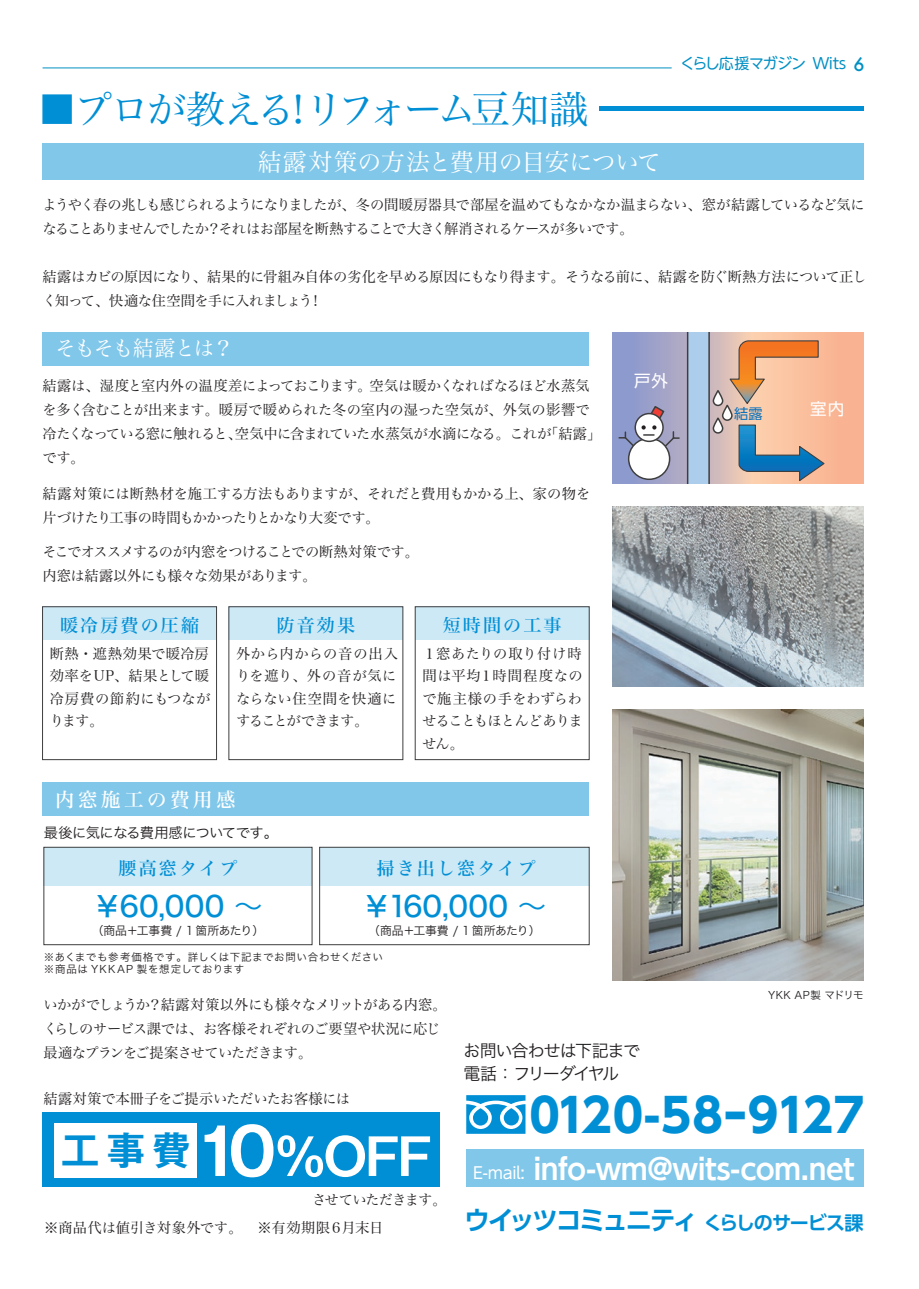
<style>
.page{position:relative;width:919px;height:1289px;background:#fff}
.page>*{position:absolute;margin:0;border:0;box-sizing:border-box;transform-origin:0 0}
.t1{font:700 50.25px "Gothic MB101 Pro De";color:#fff}
.t2{font:700 46.2px "UD Shin Go Pro";letter-spacing:.02em;color:#008fd5}
.t3{font:39px "Hira Min Std N W3";letter-spacing:-.09em;color:#008fd5}
.t4{font:700 38.7px "Gothic MB101 Pro De";color:#008fd5}
.t5{font:700 28.65px "UD Shin Go Pro De";letter-spacing:-.02em;color:#fff}
.t6{font:28.5px "Hira Kaku Pro N W5";letter-spacing:.01em;color:#008fd5}
.t7{font:700 26.1px "UD Shin Go Pro De";letter-spacing:-.105em;color:#008fd5}
.t8{font:24px "Hira Min Std N W3";letter-spacing:-.02em;color:#fff}
.t9{font:21px "Hira Min Std N W3";letter-spacing:-.08em;color:#fff}
.t10{font:19.5px "Hira Min Std N W5";letter-spacing:.18em;color:#fff}
.t11{font:18px "Hira Min Std N W5";letter-spacing:.12em;color:#008fd5}
.t12{font:16.95px/23.4px "Hira Kaku Pro N W3";letter-spacing:-.065em;color:#231f20}
.t13{font:16.5px "UD Shin Go Pro";color:#fff}
.t14{font:15px "UD Shin M Go Pro";letter-spacing:-.04em;color:#0090c4}
.t15{font:14.25px/22.5px "Hira Min Std N W3";letter-spacing:-.03em;color:#231f20}
.t16{font:14.25px/24px "Hira Min Std N W3";letter-spacing:-.06em;color:#231f20}
.t17{font:14.25px "Hira Kaku Pro N W3";letter-spacing:-.035em;color:#231f20}
.t18{font:14.25px "UD Shin Go Pro";color:#1074bc}
.t19{font:11.85px "Hira Kaku Pro N W3";letter-spacing:-.015em;color:#231f20}
.t20{font:10.5px/12px "Hira Kaku Pro N W3";letter-spacing:.05em;color:#231f20}
.t21{font:10.5px "Hira Kaku Pro N W3";letter-spacing:.025em;color:#231f20}
.s1{font-family:"Futura";font-weight:500;font-size:18px}
.s2{font-family:"Hira Kaku Pro N W3"}
.s3{font-size:63.9px}
.s4{font-family:"UD Shin Go Pro";font-weight:400;font-size:16.2px}
.s5{font-size:19.05px}
</style>
<div class="page">
<div style="left:43px;top:1112px;width:396px;height:74px;background:#008fd5"></div>
<div style="left:55px;top:1122px;width:142px;height:55px;background:#fff"></div>
<svg style="left:466px;top:1095px;width:59px;height:38px"></svg>
<div style="left:473px;top:1108px;width:15px;height:17px;background:#008fd5;border-radius:50%"></div>
<svg style="left:503px;top:1108px;width:16px;height:17px"></svg>
<hr style="left:599px;top:107px;width:264px;height:4px;background:#008fd5">
<div style="left:466px;top:1149px;width:397px;height:37px;background:#80c7ea"></div>
<div style="left:43px;top:143px;width:820px;height:36px;background:#80c7ea"></div>
<div style="left:43px;top:332px;width:546px;height:33px;background:#80c7ea"></div>
<div style="left:43px;top:782px;width:546px;height:33px;background:#80c7ea"></div>
<svg style="left:612px;top:332px;width:251px;height:151px;background:#ceafaf"></svg>
<div style="left:628px;top:438px;width:41px;height:41px;background:#fff;border-radius:50%"></div>
<div style="left:628px;top:437px;width:42px;height:43px;border:2px solid #3e3e3f;border-radius:50%"></div>
<svg style="left:617px;top:404px;width:63px;height:49px"></svg>
<svg style="left:686px;top:332px;width:23px;height:151px;background:#a2bed9"></svg>
<svg style="left:713px;top:390px;width:9px;height:15px"></svg>
<div style="left:712px;top:390px;width:11px;height:16px;border:2px solid #3e3e3f;border-radius:5px"></div>
<svg style="left:713px;top:418px;width:9px;height:15px"></svg>
<div style="left:712px;top:417px;width:11px;height:16px;border:2px solid #3e3e3f;border-radius:5px"></div>
<svg style="left:722px;top:405px;width:9px;height:15px"></svg>
<div style="left:721px;top:404px;width:11px;height:17px;border:2px solid #3e3e3f;border-radius:5px"></div>
<svg style="left:738px;top:424px;width:87px;height:58px;background:#9ca2a6"></svg>
<svg style="left:728px;top:340px;width:91px;height:65px;background:#eaa679"></svg>
<img style="left:612px;top:506px;width:251px;height:180px">
<img style="left:612px;top:709px;width:251px;height:271px">
<div style="left:43px;top:606px;width:173px;height:34px;background:#cde9f6"></div>
<div style="left:229px;top:606px;width:174px;height:34px;background:#cde9f6"></div>
<div style="left:415px;top:606px;width:174px;height:34px;background:#cde9f6"></div>
<div style="left:42px;top:606px;width:175px;height:154px;border:1px solid #3e3e3f"></div>
<div style="left:228px;top:606px;width:175px;height:154px;border:1px solid #3e3e3f"></div>
<div style="left:415px;top:606px;width:174px;height:154px;border:1px solid #3e3e3f"></div>
<div style="left:44px;top:847px;width:268px;height:39px;background:#cde9f6"></div>
<div style="left:43px;top:846px;width:269px;height:99px;border:1px solid #3e3e3f"></div>
<div style="left:319px;top:847px;width:270px;height:39px;background:#cde9f6"></div>
<div style="left:319px;top:846px;width:270px;height:99px;border:1px solid #3e3e3f"></div>
<hr style="left:43px;top:68px;width:628px;height:1px;background:#0090c4">
<h3 class="t3" style="left:38px;top:81px;width:552px">■プロが教える！リフォーム豆知識</h3>
<h3 class="t8" style="left:258px;top:145px;width:405px">結露対策の方法と費用の目安について</h3>
<p class="t14" style="left:680px;top:51px;width:186px">くらし応援マガジン Wits <span class="s1">6</span></p>
<p class="t16" style="left:43px;top:192px;width:823px">ようやく春の兆しも感じられるようになりましたが、冬の間暖房器具で部屋を温めてもなかなか温まらない、窓が結露しているなど気になることありませんでしたか？それはお部屋を断熱することで大きく解消されるケースが多いです。</p>
<p class="t15" style="left:43px;top:264px;width:825px;line-height:24px">結露はカビの原因になり、結果的に骨組み自体の劣化を早める原因にもなり得ます。そうなる前に、結露を防ぐ断熱方法について正しく知って、快適な住空間を手に入れましょう！</p>
<h3 class="t9" style="left:55px;top:333px;width:180px">そもそも結露とは？</h3>
<p class="t15" style="left:43px;top:373px;width:560px;line-height:24px">結露は、湿度と室内外の温度差によっておこります。空気は暖かくなればなるほど水蒸気を多く含むことが出来ます。暖房で暖められた冬の室内の湿った空気が、外気の影響で冷たくなっている窓に触れると、空気中に含まれていた水蒸気が水滴になる。これが「結露」です。</p>
<p class="t15" style="left:43px;top:481px;width:549px;line-height:24px">結露対策には断熱材を施工する方法もありますが、それだと費用もかかる上、家の物を片づけたり工事の時間もかかったりとかなり大変です。</p>
<p class="t15" style="left:43px;top:539px;width:378px;line-height:24px">そこでオススメするのが内窓をつけることでの断熱対策です。内窓は結露以外にも様々な効果があります。</p>
<p class="t11" style="left:60px;top:612px;width:140px">暖冷房費の圧縮</p>
<p class="t11" style="left:276px;top:612px;width:80px">防音効果</p>
<p class="t11" style="left:442px;top:612px;width:120px">短時間の工事</p>
<p class="t15" style="left:50px;top:641px;width:162px;text-align:justify">断熱・遮熱効果で暖冷房効率をUP、結果として暖冷房費の節約にもつながります。</p>
<p class="t15" style="left:236px;top:641px;width:163px;text-align:justify">外から内からの音の出入りを遮り、外の音が気にならない住空間を快適にすることができます。</p>
<p class="t15" style="left:422px;top:641px;width:162px;text-align:justify">１窓あたりの取り付け時間は平均１時間程度なので施主様の手をわずらわせることもほとんどありません。</p>
<h3 class="t10" style="left:55px;top:785px;width:182px">内窓施工の費用感</h3>
<p class="t17" style="left:44px;top:819px;width:235px">最後に気になる費用感についてです。</p>
<p class="t11" style="left:118px;top:855px;width:120px">腰高窓タイプ</p>
<h3 class="t6" style="left:93px;top:880px;width:171px">￥60,000 <span class="s2">～</span></h3>
<p class="t19" style="left:92px;top:919px;width:174px">（商品＋工事費 / 1 箇所あたり）</p>
<p class="t11" style="left:376px;top:855px;width:161px">掃き出し窓タイプ</p>
<h3 class="t6" style="left:362px;top:880px;width:185px">￥160,000 <span class="s2">～</span></h3>
<p class="t19" style="left:368px;top:919px;width:174px">（商品＋工事費 / 1 箇所あたり）</p>
<p class="t20" style="left:44px;top:950px;width:340px">※あくまでも参考価格です。詳しくは下記までお問い合わせください※商品は YKKAP 製を想定しております</p>
<p class="t13" style="left:634px;top:367px;width:35px">戸外</p>
<p class="t15" style="left:43px;top:991px;width:405px;line-height:24px">いかがでしょうか？結露対策以外にも様々なメリットがある内窓。くらしのサービス課では、お客様それぞれのご要望や状況に応じ最適なプランをご提案させていただきます。</p>
<p class="t12" style="left:463px;top:1037px;width:178px">お問い合わせは下記まで電話：フリーダイヤル</p>
<p class="t18" style="left:734px;top:402px;width:30px">結露</p>
<p class="t13" style="left:810px;top:395px;width:35px">室内</p>
<p class="t21" style="left:768px;top:985px;width:97px">YKK AP製 マドリモ</p>
<p class="t15" style="left:43px;top:1087px;width:308px">結露対策で本冊子をご提示いただいたお客様には</p>
<h3 class="t4" style="left:61px;top:1118px;width:132px">工事費</h3>
<h1 class="t1" style="left:193px;top:1115px;width:240px"><span class="s3">10</span>%OFF</h1>
<p class="t15" style="left:44px;top:1185px;width:404px;line-height:27.9px;text-indent:268px">させていただきます。※商品代は値引き対象外です。　※有効期限6月末日</p>
<h2 class="t2" style="left:529px;top:1077px;width:336px">0120-58ｰ9127</h2>
<h3 class="t5" style="left:473px;top:1145px;width:383px"><span class="s4">E-mail:</span> info-wm@wits-com.net</h3>
<h3 class="t7" style="left:464px;top:1198px;width:401px">ウイッツコミュニティ <span class="s5">くらしのサービス課</span></h3>
</div>
